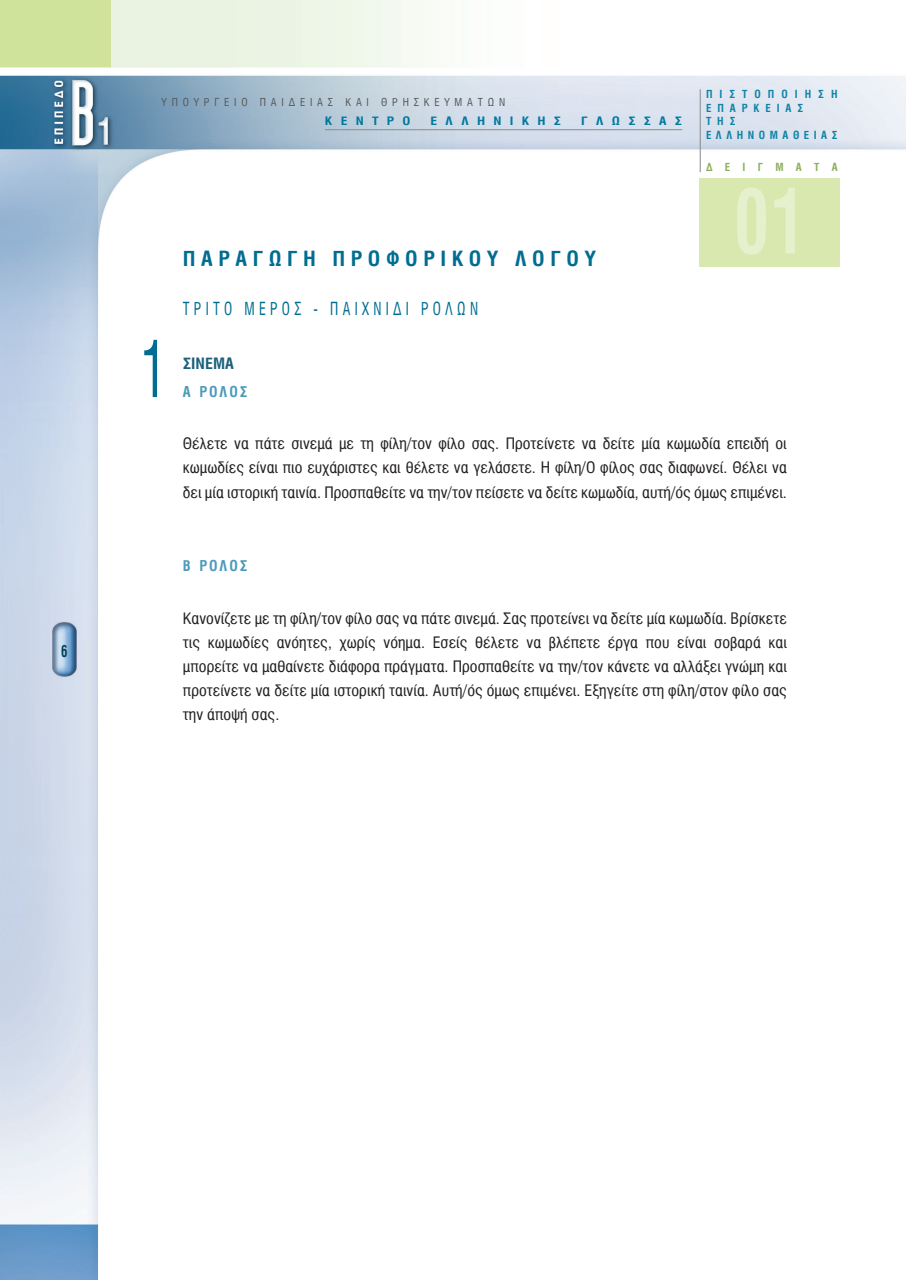
<style>
.page{position:relative;width:906px;height:1280px;background:#fff}
.page>*{position:absolute;margin:0;border:0;box-sizing:border-box;transform-origin:0 0}
.t1{font:700 90px "Mg Helvetica Cond";color:#e6f0cd;scale:.8 1}
.t2{font:78px "Mg Helvetica Cond";color:#006d92;scale:.7 1}
.t3{font:700 21px "Mg Helvetica Cond";letter-spacing:.25em;color:#006d92;scale:1.05 1}
.t4{font:18px "Mg Helvetica Cond";letter-spacing:.3em;color:#006d92;scale:.8 1}
.t5{font:700 16.5px "Mg Helvetica Cond";color:#004358;scale:.8 1}
.t6{font:15.75px/24px "Mg Helvetica Cond";color:#231f20;text-align:justify;scale:1.05 1}
.t7{font:700 15.75px "Mg Helvetica Cond";color:#1c627a;scale:1.05 1}
.t8{font:700 15px "Mg Helvetica Cond";letter-spacing:.12em;color:#4b9bb9}
.t9{font:700 11.7px "Mg Helvetica Cond";letter-spacing:.59em;color:#00789c;scale:1.2 1}
.t10{font:700 11.25px/13.5px "Mg Helvetica Cond";letter-spacing:.525em;color:#0f83a6}
.t11{font:700 11.25px "Mg Helvetica Cond";letter-spacing:1.09em;color:#8eae5f}
.t12{font:10.95px "Mg Helvetica Cond";letter-spacing:.44em;color:#57585a}
</style>
<div class="page">
<img style="left:0;top:0;width:906px;height:1280px">
<hr style="left:699px;top:89px;width:1px;height:83px;background:#8a8c8f">
<div style="left:699px;top:179px;width:140px;height:88px;background:#d9e8ae"></div>
<hr style="left:325px;top:129px;width:357px;height:1px;background:#8a8c8f">
<p class="t5" style="left:61px;top:642px;width:10px">6</p>
<p class="t12" style="left:162px;top:96px;width:345px">YΠΟΥΡΓΕΙΟ ΠΑΙΔΕΙΑΣ ΚΑΙ ΘΡΗΣΚΕΥΜΑΤΩΝ</p>
<p class="t9" style="left:325px;top:114px;width:73px">ΚΕΝΤΡΟ</p>
<p class="t9" style="left:430px;top:114px;width:110px">ΕΛΛΗΝΙΚΗΣ</p>
<p class="t9" style="left:581px;top:114px;width:86px">ΓΛΩΣΣΑΣ</p>
<h3 class="t3" style="left:183px;top:247px;width:395px">ΠΑΡΑΓΩΓΗ ΠΡΟΦΟΡΙΚΟΥ ΛΟΓΟΥ</h3>
<h2 class="t2" style="left:140px;top:325px;width:39px">1</h2>
<p class="t4" style="left:183px;top:298px;width:370px">ΤΡΙΤΟ ΜΕΡΟΣ - ΠΑΙΧΝΙΔΙ ΡΟΛΩΝ</p>
<p class="t7" style="left:183px;top:354px;width:50px">ΣΙΝΕΜΑ</p>
<p class="t8" style="left:183px;top:383px;width:66px">Α ΡΟΛΟΣ</p>
<p class="t10" style="left:706px;top:88px;width:133px">ΠΙΣΤΟΠΟΙΗΣΗ<br>ΕΠΑΡΚΕΙΑΣ<br>ΤΗΣ<br>ΕΛΛΗΝΟΜΑΘΕΙΑΣ</p>
<p class="t11" style="left:706px;top:161px;width:133px">ΔΕΙΓΜΑΤΑ</p>
<h1 class="t1" style="left:734px;top:170px;width:89px">01</h1>
<p class="t6" style="left:183px;top:432px;width:577px">Θέλετε να πάτε σινεμά με τη φίλη/τον φίλο σας. Προτείνετε να δείτε μία κωμωδία επειδή οι κωμωδίες είναι πιο ευχάριστες και θέλετε να γελάσετε. Η φίλη/Ο φίλος σας διαφωνεί. Θέλει να δει μία ιστορική ταινία. Προσπαθείτε να την/τον πείσετε να δείτε κωμωδία, αυτή/ός όμως επιμένει.</p>
<p class="t8" style="left:183px;top:557px;width:66px">Β ΡΟΛΟΣ</p>
<p class="t6" style="left:183px;top:606px;width:577px">Κανονίζετε με τη φίλη/τον φίλο σας να πάτε σινεμά. Σας προτείνει να δείτε μία κωμωδία. Βρίσκετε τις κωμωδίες ανόητες, χωρίς νόημα. Εσείς θέλετε να βλέπετε έργα που είναι σοβαρά και μπορείτε να μαθαίνετε διάφορα πράγματα. Προσπαθείτε να την/τον κάνετε να αλλάξει γνώμη και προτείνετε να δείτε μία ιστορική ταινία. Αυτή/ός όμως επιμένει. Εξηγείτε στη φίλη/στον φίλο σας την άποψή σας.</p>
</div>
